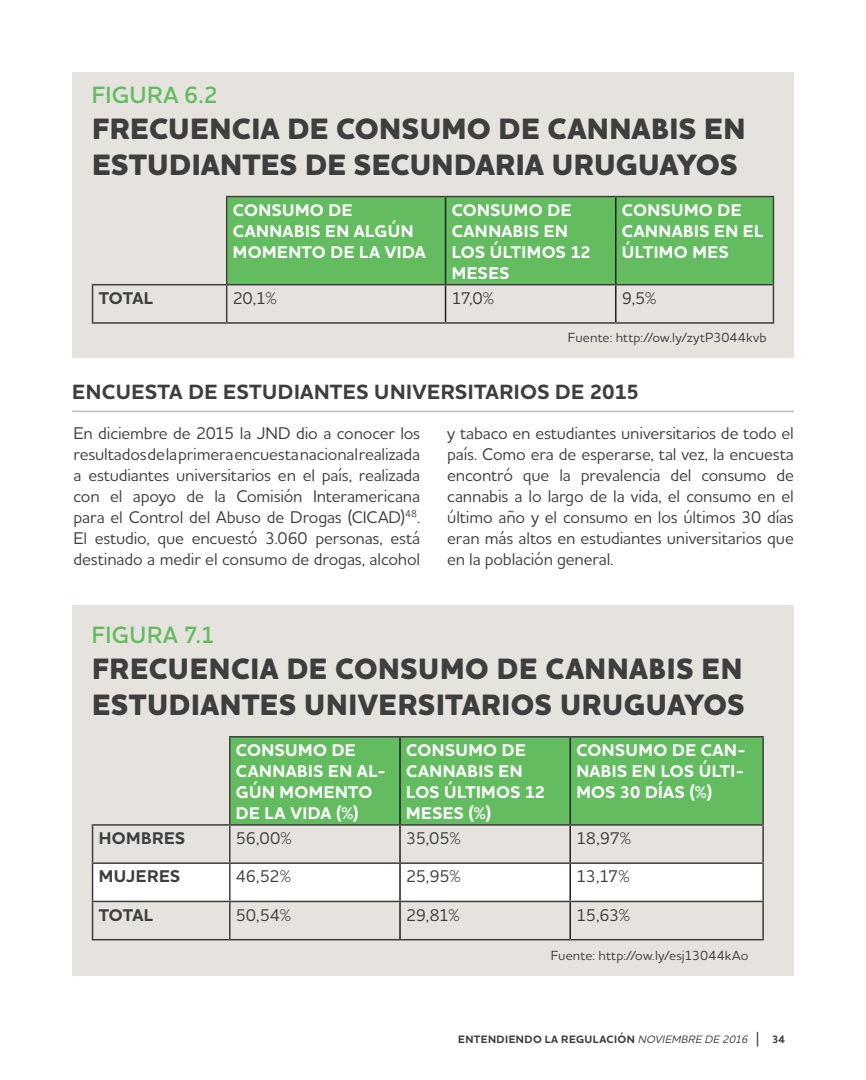
<style>
.page{position:relative;width:866px;height:1080px;background:#fff}
.page>*{position:absolute;margin:0;border:0;box-sizing:border-box;transform-origin:0 0}
.t1{font:800 30px/36px "Houschka Alt Pro";letter-spacing:.015em;color:#3e3e3f}
.t2{font:600 24px "Houschka Alt Pro";letter-spacing:.015em;color:#63bd60}
.t3{font:700 21px "Houschka Alt Pro";letter-spacing:.02em;color:#3e3e3f}
.Body_Paragraph{font:500 17.25px/21px "Houschka Alt Pro";letter-spacing:-.01em;color:#3e3e3f;text-align:justify}
.t4{font:700 17.25px/21px "Houschka Alt Pro";letter-spacing:.025em;color:#fff}
.t5{font:700 17.25px "Houschka Alt Pro";letter-spacing:.02em;color:#3e3e3f}
.t6{font:500 13.5px "Houschka Alt Pro";letter-spacing:.01em;color:#3e3e3f}
.t7{font:700 10.95px "Houschka Alt Pro";letter-spacing:.04em;color:#3e3e3f}
.s1{font-weight:500;font-style:italic}
.s2{font-weight:500;font-size:16.35px}
</style>
<div class="page">
<div style="left:72px;top:72px;width:721px;height:285px;background:#e6e2de"></div>
<div style="left:227px;top:197px;width:545px;height:87px;background:#63bd60"></div>
<hr style="left:444px;top:197px;width:2px;height:87px;background:#231f20">
<hr style="left:614px;top:197px;width:2px;height:87px;background:#231f20">
<hr style="left:444px;top:285px;width:2px;height:37px;background:#231f20">
<hr style="left:614px;top:285px;width:2px;height:37px;background:#231f20">
<hr style="left:226px;top:196px;width:219px;height:1px;background:#3e3e3f">
<hr style="left:445px;top:196px;width:170px;height:1px;background:#3e3e3f">
<hr style="left:615px;top:196px;width:159px;height:1px;background:#3e3e3f">
<hr style="left:772px;top:197px;width:2px;height:87px;background:#3e3e3f">
<hr style="left:227px;top:284px;width:218px;height:1px;background:#3e3e3f">
<hr style="left:445px;top:284px;width:170px;height:1px;background:#3e3e3f">
<hr style="left:615px;top:284px;width:159px;height:1px;background:#3e3e3f">
<hr style="left:772px;top:285px;width:2px;height:37px;background:#3e3e3f">
<hr style="left:227px;top:322px;width:218px;height:2px;background:#3e3e3f">
<hr style="left:445px;top:322px;width:170px;height:2px;background:#3e3e3f">
<hr style="left:615px;top:322px;width:159px;height:2px;background:#3e3e3f">
<hr style="left:92px;top:285px;width:1px;height:37px;background:#3e3e3f">
<hr style="left:226px;top:285px;width:1px;height:37px;background:#3e3e3f">
<hr style="left:92px;top:322px;width:135px;height:2px;background:#3e3e3f">
<hr style="left:226px;top:197px;width:1px;height:87px;background:#3e3e3f">
<hr style="left:92px;top:284px;width:135px;height:1px;background:#3e3e3f">
<div style="left:72px;top:605px;width:721px;height:371px;background:#e6e2de"></div>
<div style="left:230px;top:738px;width:532px;height:86px;background:#63bd60"></div>
<div style="left:93px;top:864px;width:669px;height:37px;background:#fff"></div>
<hr style="left:399px;top:738px;width:1px;height:86px;background:#231f20">
<hr style="left:569px;top:738px;width:2px;height:86px;background:#231f20">
<hr style="left:399px;top:826px;width:1px;height:36px;background:#231f20">
<hr style="left:569px;top:826px;width:2px;height:36px;background:#231f20">
<hr style="left:399px;top:864px;width:1px;height:37px;background:#231f20">
<hr style="left:569px;top:864px;width:2px;height:37px;background:#231f20">
<hr style="left:399px;top:902px;width:1px;height:37px;background:#231f20">
<hr style="left:569px;top:902px;width:2px;height:37px;background:#231f20">
<hr style="left:229px;top:736px;width:171px;height:2px;background:#3e3e3f">
<hr style="left:400px;top:736px;width:170px;height:2px;background:#3e3e3f">
<hr style="left:570px;top:736px;width:193px;height:2px;background:#3e3e3f">
<hr style="left:762px;top:738px;width:1px;height:86px;background:#3e3e3f">
<hr style="left:230px;top:824px;width:170px;height:2px;background:#3e3e3f">
<hr style="left:400px;top:824px;width:170px;height:2px;background:#3e3e3f">
<hr style="left:570px;top:824px;width:193px;height:2px;background:#3e3e3f">
<hr style="left:762px;top:826px;width:1px;height:36px;background:#3e3e3f">
<hr style="left:762px;top:864px;width:1px;height:37px;background:#3e3e3f">
<hr style="left:762px;top:902px;width:1px;height:37px;background:#3e3e3f">
<hr style="left:230px;top:862px;width:170px;height:2px;background:#3e3e3f">
<hr style="left:400px;top:862px;width:170px;height:2px;background:#3e3e3f">
<hr style="left:570px;top:862px;width:193px;height:2px;background:#3e3e3f">
<hr style="left:230px;top:901px;width:170px;height:1px;background:#3e3e3f">
<hr style="left:400px;top:901px;width:170px;height:1px;background:#3e3e3f">
<hr style="left:570px;top:901px;width:193px;height:1px;background:#3e3e3f">
<hr style="left:230px;top:939px;width:170px;height:1px;background:#3e3e3f">
<hr style="left:400px;top:939px;width:170px;height:1px;background:#3e3e3f">
<hr style="left:570px;top:939px;width:193px;height:1px;background:#3e3e3f">
<hr style="left:92px;top:826px;width:1px;height:36px;background:#3e3e3f">
<hr style="left:229px;top:826px;width:1px;height:36px;background:#3e3e3f">
<hr style="left:92px;top:862px;width:138px;height:2px;background:#3e3e3f">
<hr style="left:92px;top:864px;width:1px;height:37px;background:#3e3e3f">
<hr style="left:229px;top:864px;width:1px;height:37px;background:#3e3e3f">
<hr style="left:92px;top:901px;width:138px;height:1px;background:#3e3e3f">
<hr style="left:92px;top:902px;width:1px;height:37px;background:#3e3e3f">
<hr style="left:229px;top:902px;width:1px;height:37px;background:#3e3e3f">
<hr style="left:92px;top:939px;width:138px;height:1px;background:#3e3e3f">
<hr style="left:229px;top:738px;width:1px;height:86px;background:#3e3e3f">
<hr style="left:92px;top:824px;width:138px;height:2px;background:#3e3e3f">
<hr style="left:72px;top:411px;width:721px;height:1px;background:#bcbdc0">
<p class="t2" style="left:92px;top:80px;width:128px">FIGURA 6.2</p>
<p class="t1" style="left:92px;top:112px;width:654px">FRECUENCIA DE CONSUMO DE CANNABIS EN<br>ESTUDIANTES DE SECUNDARIA URUGUAYOS</p>
<p class="t4" style="left:233px;top:200px;width:195px">CONSUMO DE<br>CANNABIS EN ALGÚN<br>MOMENTO DE LA VIDA</p>
<p class="t4" style="left:451px;top:200px;width:141px">CONSUMO DE<br>CANNABIS EN<br>LOS ÚLTIMOS 12<br>MESES</p>
<p class="t4" style="left:621px;top:200px;width:143px">CONSUMO DE<br>CANNABIS EN EL<br>ÚLTIMO MES</p>
<p class="t5" style="left:99px;top:287px;width:56px">TOTAL</p>
<p class="Body_Paragraph" style="left:233px;top:287px;width:46px">20,1%</p>
<p class="Body_Paragraph" style="left:451px;top:287px;width:44px">17,0%</p>
<p class="Body_Paragraph" style="left:621px;top:287px;width:36px">9,5%</p>
<p class="t6" style="left:568px;top:328px;width:200px">Fuente: http://ow.ly/zytP3044kvb</p>
<p class="t3" style="left:72px;top:378px;width:568px">ENCUESTA DE ESTUDIANTES UNIVERSITARIOS DE 2015</p>
<p class="Body_Paragraph" style="left:73px;top:422px;width:348px">En diciembre de 2015 la JND dio a conocer los resultados de la primera encuesta nacional realizada a estudiantes universitarios en el país, realizada con el apoyo de la Comisión Interamericana para el Control del Abuso de Drogas (CICAD)<sup>48</sup>.<br>El estudio, que encuestó 3.060 personas, está destinado a medir el consumo de drogas, alcohol</p>
<p class="Body_Paragraph" style="left:447px;top:422px;width:348px">y tabaco en estudiantes universitarios de todo el país. Como era de esperarse, tal vez, la encuesta encontró que la prevalencia del consumo de cannabis a lo largo de la vida, el consumo en el último año y el consumo en los últimos 30 días eran más altos en estudiantes universitarios que en la población general.</p>
<p class="t2" style="left:92px;top:620px;width:124px">FIGURA 7.1</p>
<p class="t1" style="left:92px;top:652px;width:653px">FRECUENCIA DE CONSUMO DE CANNABIS EN<br>ESTUDIANTES UNIVERSITARIOS URUGUAYOS</p>
<p class="t4" style="left:236px;top:740px;width:152px">CONSUMO DE<br>CANNABIS EN AL-<br>GÚN MOMENTO<br>DE LA VIDA (%)</p>
<p class="t4" style="left:406px;top:740px;width:141px">CONSUMO DE<br>CANNABIS EN<br>LOS ÚLTIMOS 12<br>MESES (%)</p>
<p class="t4" style="left:576px;top:740px;width:171px;text-align:justify">CONSUMO DE CAN-NABIS EN LOS ÚLTI-MOS 30 DÍAS (%)</p>
<p class="t5" style="left:99px;top:827px;width:88px">HOMBRES</p>
<p class="Body_Paragraph" style="left:236px;top:827px;width:57px">56,00%</p>
<p class="Body_Paragraph" style="left:406px;top:827px;width:56px">35,05%</p>
<p class="Body_Paragraph" style="left:576px;top:827px;width:56px">18,97%</p>
<p class="t5" style="left:99px;top:865px;width:83px">MUJERES</p>
<p class="Body_Paragraph" style="left:236px;top:865px;width:57px">46,52%</p>
<p class="Body_Paragraph" style="left:406px;top:865px;width:56px">25,95%</p>
<p class="Body_Paragraph" style="left:576px;top:865px;width:55px">13,17%</p>
<p class="t5" style="left:99px;top:904px;width:56px">TOTAL</p>
<p class="Body_Paragraph" style="left:236px;top:904px;width:57px">50,54%</p>
<p class="Body_Paragraph" style="left:406px;top:904px;width:55px">29,81%</p>
<p class="Body_Paragraph" style="left:576px;top:904px;width:55px">15,63%</p>
<p class="t6" style="left:550px;top:946px;width:199px">Fuente: http://ow.ly/esj13044kAo</p>
<p class="t7" style="left:458px;top:1033px;width:328px">ENTENDIENDO LA REGULACIÓN <span class="s1">NOVIEMBRE DE 2016</span> <span class="s2">|</span> 34</p>
</div>
